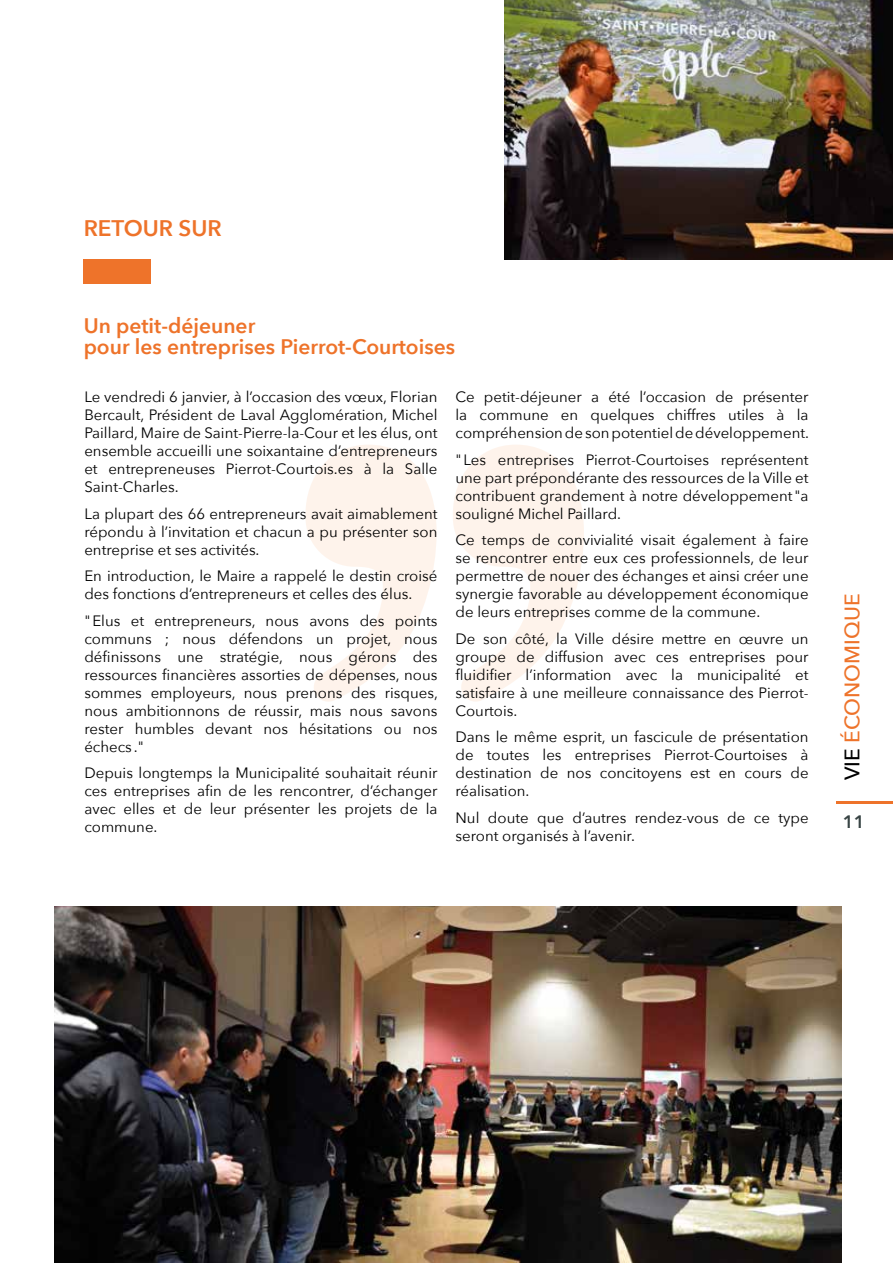
<style>
.page{position:relative;width:893px;height:1263px;background:#fff}
.page>*{position:absolute;margin:0;border:0;box-sizing:border-box;transform-origin:0 0}
.t1{font:600 22.5px "Avenir Next";color:#ee732a}
.t2{font:600 21px/21px "Avenir Next";color:#ee732a}
.t3{font:500 21px "Avenir Next";color:#ee732a}
.t4{font:600 18px "Avenir Next";color:#384444}
.t5{font:15px/18px "Avenir Next";color:#000;text-align:justify}
.s1{color:#000}
</style>
<div class="page">
<svg style="left:305px;top:445px;width:132px;height:257px"></svg>
<svg style="left:453px;top:445px;width:131px;height:257px"></svg>
<div style="left:84px;top:259px;width:67px;height:24px;background:#ee732a"></div>
<img style="left:505px;top:0;width:388px;height:259px">
<img style="left:54px;top:906px;width:788px;height:357px">
<hr style="left:836px;top:801px;width:57px;height:3px;background:#ee732a">
<h1 class="t1" style="left:84px;top:209px;width:140px">RETOUR SUR</h1>
<h2 class="t2" style="left:84px;top:314px;width:373px">Un petit-déjeuner<br>pour les entreprises Pierrot-Courtoises</h2>
<p class="t5" style="left:84px;top:387px;width:355px">Le vendredi 6 janvier, à l’occasion des vœux, Florian Bercault, Président de Laval Agglomération, Michel Paillard, Maire de Saint-Pierre-la-Cour et les élus, ont ensemble accueilli une soixantaine d’entrepreneurs et entrepreneuses Pierrot-Courtois.es à la Salle Saint-Charles.</p>
<p class="t5" style="left:84px;top:504px;width:355px">La plupart des 66 entrepreneurs avait aimablement répondu à l’invitation et chacun a pu présenter son entreprise et ses activités.</p>
<p class="t5" style="left:84px;top:566px;width:355px">En introduction, le Maire a rappelé le destin croisé des fonctions d’entrepreneurs et celles des élus.</p>
<p class="t5" style="left:84px;top:611px;width:355px">"Elus et entrepreneurs, nous avons des points communs ; nous défendons un projet, nous définissons une stratégie, nous gérons des ressources financières assorties de dépenses, nous sommes employeurs, nous prenons des risques, nous ambitionnons de réussir, mais nous savons rester humbles devant nos hésitations ou nos échecs ."</p>
<p class="t5" style="left:84px;top:763px;width:355px">Depuis longtemps la Municipalité souhaitait réunir ces entreprises afin de les rencontrer, d’échanger avec elles et de leur présenter les projets de la commune.</p>
<p class="t5" style="left:455px;top:387px;width:355px">Ce petit-déjeuner a été l’occasion de présenter la commune en quelques chiffres utiles à la compréhension de son potentiel de développement.</p>
<p class="t5" style="left:455px;top:450px;width:355px">"Les entreprises Pierrot-Courtoises représentent une part prépondérante des ressources de la Ville et contribuent grandement à notre développement "a souligné Michel Paillard.</p>
<p class="t5" style="left:455px;top:530px;width:355px">Ce temps de convivialité visait également à faire se rencontrer entre eux ces professionnels, de leur permettre de nouer des échanges et ainsi créer une synergie favorable au développement économique de leurs entreprises comme de la commune.</p>
<p class="t5" style="left:455px;top:629px;width:355px">De son côté, la Ville désire mettre en œuvre un groupe de diffusion avec ces entreprises pour fluidifier l’information avec la municipalité et satisfaire à une meilleure connaissance des Pierrot-Courtois.</p>
<p class="t5" style="left:455px;top:727px;width:355px">Dans le même esprit, un fascicule de présentation de toutes les entreprises Pierrot-Courtoises à destination de nos concitoyens est en cours de réalisation.</p>
<p class="t5" style="left:455px;top:808px;width:355px">Nul doute que d’autres rendez-vous de ce type seront organisés à l’avenir.</p>
<h2 class="t3" style="left:834px;top:780px;width:188px;rotate:-90deg"><span class="s1">VIE</span> ÉCONOMIQUE</h2>
<p class="t4" style="left:843px;top:806px;width:23px">11</p>
</div>
